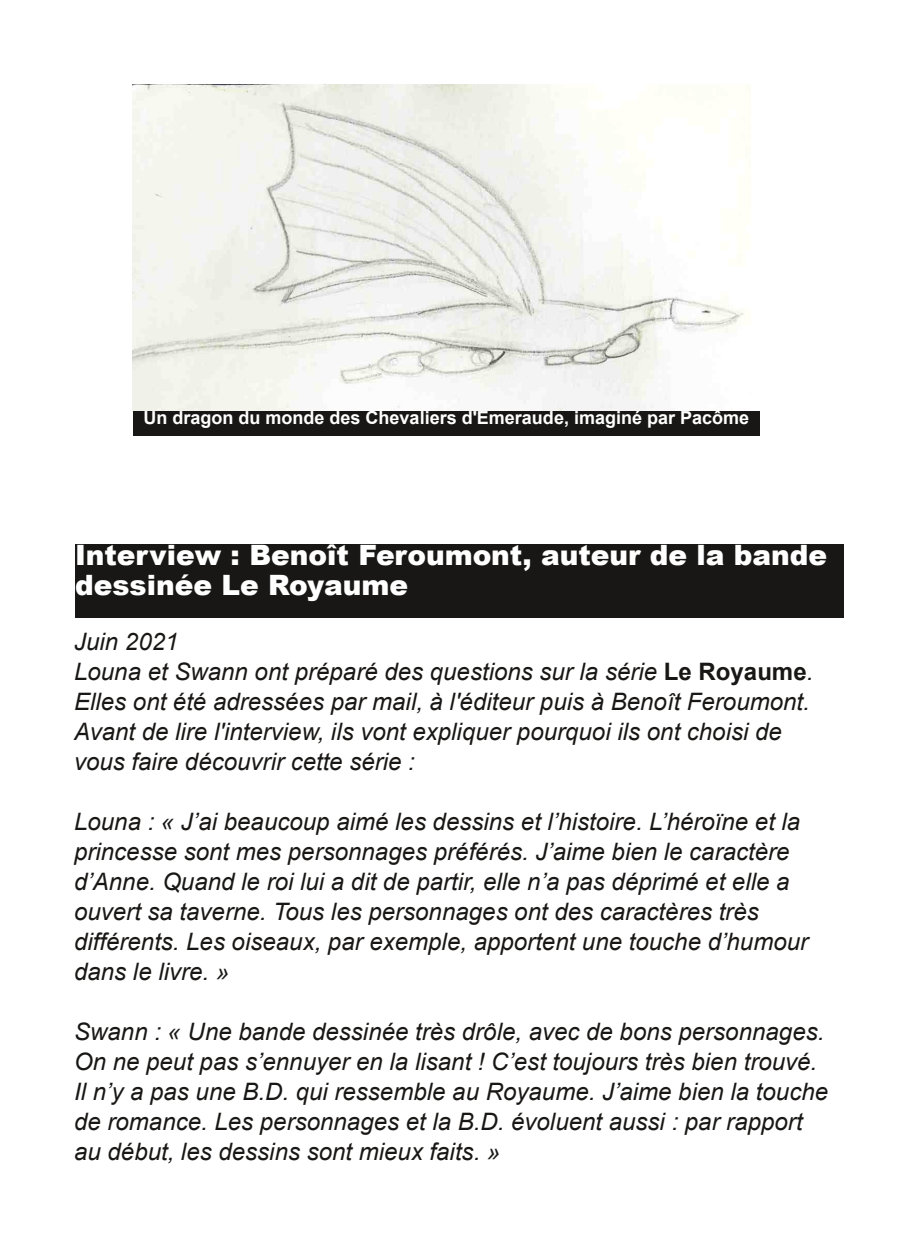
<style>
.page{position:relative;width:908px;height:1248px;background:#fff}
.page>*{position:absolute;margin:0;border:0;box-sizing:border-box;transform-origin:0 0}
.t1{font:900 28px/30px "Arial";color:#fff}
.t2{font:italic 24px/30px "Arial";color:#181715}
.t3{font:700 18px "Arial";color:#fff}
.s1{font-weight:700;font-style:normal}
</style>
<div class="page">
<div style="left:75px;top:544px;width:768px;height:73px;background:#181715"></div>
<img style="left:133px;top:85px;width:612px;height:326px">
<div style="left:134px;top:411px;width:625px;height:24px;background:#181715"></div>
<p class="t3" style="left:143px;top:408px;width:607px">Un dragon du monde des Chevaliers d'Emeraude, imaginé par Pacôme</p>
<p class="t1" style="left:75px;top:538px;width:753px">Interview : Benoît Feroumont, auteur de la bande dessinée Le Royaume</p>
<p class="t2" style="left:74px;top:626px;width:740px">Juin 2021<br>Louna et Swann ont préparé des questions sur la série <span class="s1">Le Royaume</span>.<br>Elles ont été adressées par mail, à l'éditeur puis à Benoît Feroumont.<br>Avant de lire l'interview, ils vont expliquer pourquoi ils ont choisi de vous faire découvrir cette série :</p>
<p class="t2" style="left:74px;top:806px;width:735px">Louna : « J’ai beaucoup aimé les dessins et l’histoire. L’héroïne et la princesse sont mes personnages préférés. J’aime bien le caractère d’Anne. Quand le roi lui a dit de partir, elle n’a pas déprimé et elle a ouvert sa taverne. Tous les personnages ont des caractères très différents. Les oiseaux, par exemple, apportent une touche d’humour dans le livre. »</p>
<p class="t2" style="left:74px;top:1016px;width:755px">Swann : « Une bande dessinée très drôle, avec de bons personnages.<br>On ne peut pas s’ennuyer en la lisant ! C’est toujours très bien trouvé.<br>Il n’y a pas une B.D. qui ressemble au Royaume. J’aime bien la touche de romance. Les personnages et la B.D. évoluent aussi : par rapport au début, les dessins sont mieux faits. »</p>
</div>
